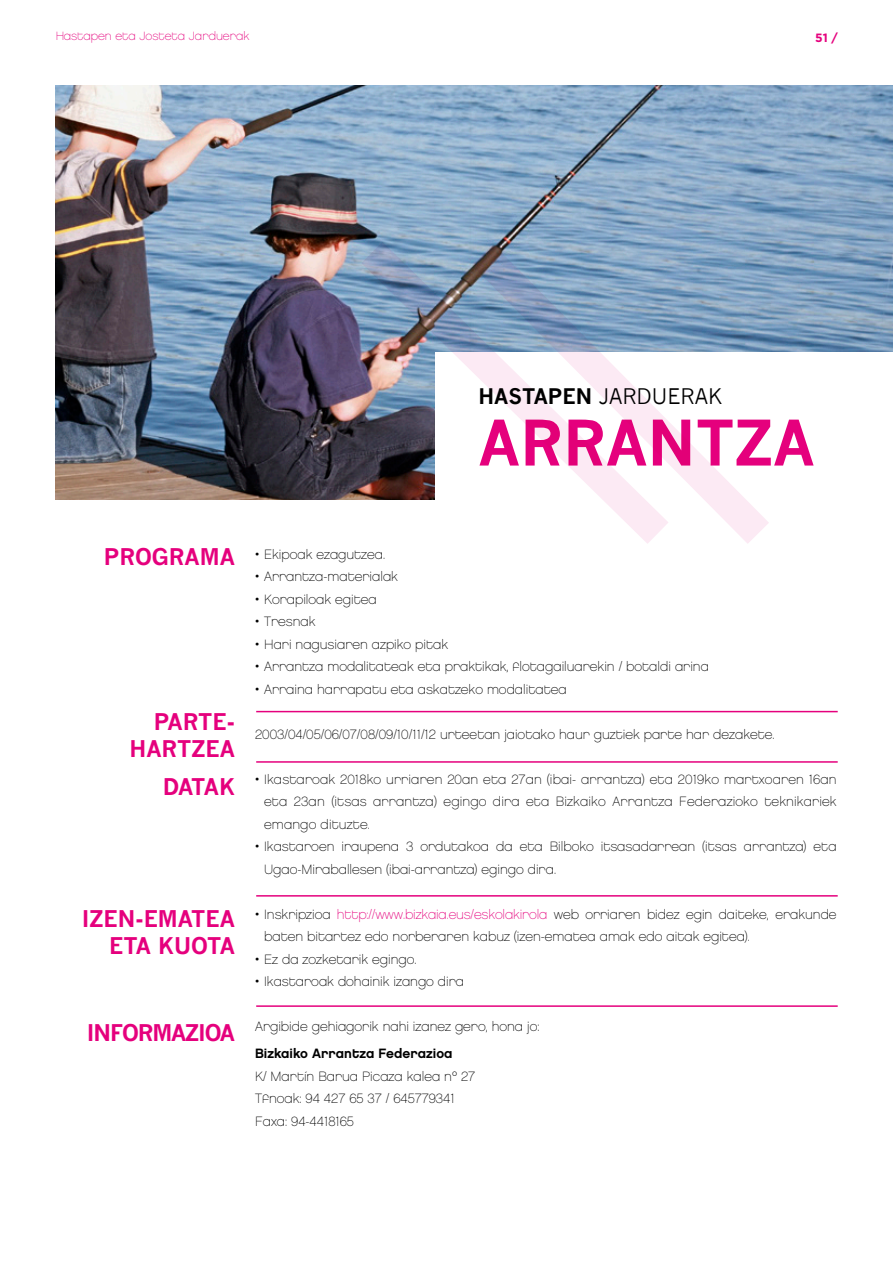
<style>
.page{position:relative;width:893px;height:1263px;background:#fff}
.page>*{position:absolute;margin:0;border:0;box-sizing:border-box;transform-origin:0 0}
.t1{font:700 61.5px "News Gothic";color:#e5007d}
.t2{font:700 22.5px/27px "News Gothic";color:#e5007d;text-align:right}
.t3{font:700 22.5px "News Gothic";letter-spacing:-.05em;color:#e5007d}
.t4{font:21px "News Gothic";color:#000}
.t5{font:13.5px/22.5px "Chalet Paris Nineteen Eighty";color:#000}
.t6{font:13.5px "Chalet New York Nineteen Eighty";color:#000}
.t7{font:12px "Chalet Paris Nineteen Eighty";color:#e5007d}
.t8{font:700 12px "Gotham";color:#e5007d}
.s1{font-weight:700}
.s2{color:#e5007d}
</style>
<div class="page">
<img style="left:56px;top:85px;width:837px;height:415px">
<div style="left:436px;top:352px;width:457px;height:150px;background:#fff"></div>
<img style="left:360px;top:240px;width:310px;height:260px">
<svg style="left:470px;top:243px;width:300px;height:301px"></svg>
<hr style="left:256px;top:711px;width:582px;height:1px;background:#e5007d">
<hr style="left:256px;top:761px;width:582px;height:2px;background:#e5007d">
<hr style="left:256px;top:895px;width:582px;height:1px;background:#e5007d">
<hr style="left:256px;top:1005px;width:582px;height:2px;background:#e5007d">
<p class="t7" style="left:55px;top:29px;width:196px">Hastapen eta Josteta Jarduerak</p>
<p class="t8" style="left:815px;top:31px;width:24px">51 /</p>
<h3 class="t4" style="left:478px;top:384px;width:245px"><span class="s1">HASTAPEN</span> JARDUERAK</h3>
<h1 class="t1" style="left:478px;top:405px;width:338px">ARRANTZA</h1>
<h2 class="t2" style="left:104px;top:543px;width:133px">PROGRAMA</h2>
<h2 class="t2" style="left:129px;top:708px;width:107px">PARTE-<br>HARTZEA</h2>
<h2 class="t2" style="left:163px;top:773px;width:74px">DATAK</h2>
<h2 class="t2" style="left:82px;top:905px;width:155px">IZEN-EMATEA<br>ETA KUOTA</h2>
<h2 class="t3" style="left:87px;top:1019px;width:149px">INFORMAZIOA</h2>
<p class="t5" style="left:255px;top:543px;width:132px">• Ekipoak ezagutzea.</p>
<p class="t5" style="left:255px;top:565px;width:144px">• Arrantza-materialak</p>
<p class="t5" style="left:255px;top:588px;width:123px">• Korapiloak egitea</p>
<p class="t5" style="left:255px;top:610px;width:62px">• Tresnak</p>
<p class="t5" style="left:255px;top:633px;width:194px">• Hari nagusiaren azpiko pitak</p>
<p class="t5" style="left:255px;top:655px;width:455px">• Arrantza modalitateak eta praktikak, flotagailuarekin / botaldi arina</p>
<p class="t5" style="left:255px;top:678px;width:313px">• Arraina harrapatu eta askatzeko modalitatea</p>
<p class="t5" style="left:255px;top:723px;width:521px">2003/04/05/06/07/08/09/10/11/12 urteetan jaiotako haur guztiek parte har dezakete.</p>
<p class="t5" style="left:264px;top:768px;width:574px;text-align:justify;text-indent:-9px">• Ikastaroak 2018ko urriaren 20an eta 27an (ibai- arrantza) eta 2019ko martxoaren 16an eta 23an (itsas arrantza) egingo dira eta Bizkaiko Arrantza Federazioko teknikariek emango dituzte.</p>
<p class="t5" style="left:264px;top:835px;width:574px;text-indent:-9px">• Ikastaroen iraupena 3 ordutakoa da eta Bilboko itsasadarrean (itsas arrantza) eta<br>Ugao-Miraballesen (ibai-arrantza) egingo dira.</p>
<p class="t5" style="left:264px;top:903px;width:574px;text-indent:-9px">• Inskripzioa <span class="s2">http://www.bizkaia.eus/eskolakirola</span> web orriaren bidez egin daiteke, erakunde baten bitartez edo norberaren kabuz (izen-ematea amak edo aitak egitea).</p>
<p class="t5" style="left:255px;top:948px;width:163px">• Ez da zozketarik egingo.</p>
<p class="t5" style="left:255px;top:970px;width:211px">• Ikastaroak dohainik izango dira</p>
<p class="t5" style="left:255px;top:1015px;width:286px">Argibide gehiagorik nahi izanez gero, hona jo:</p>
<p class="t6" style="left:255px;top:1045px;width:199px">Bizkaiko Arrantza Federazioa</p>
<p class="t5" style="left:255px;top:1065px;width:222px">K/ Martín Barua Picaza kalea nº 27<br>Tfnoak: 94 427 65 37 / 645779341<br>Faxa: 94-4418165</p>
</div>
